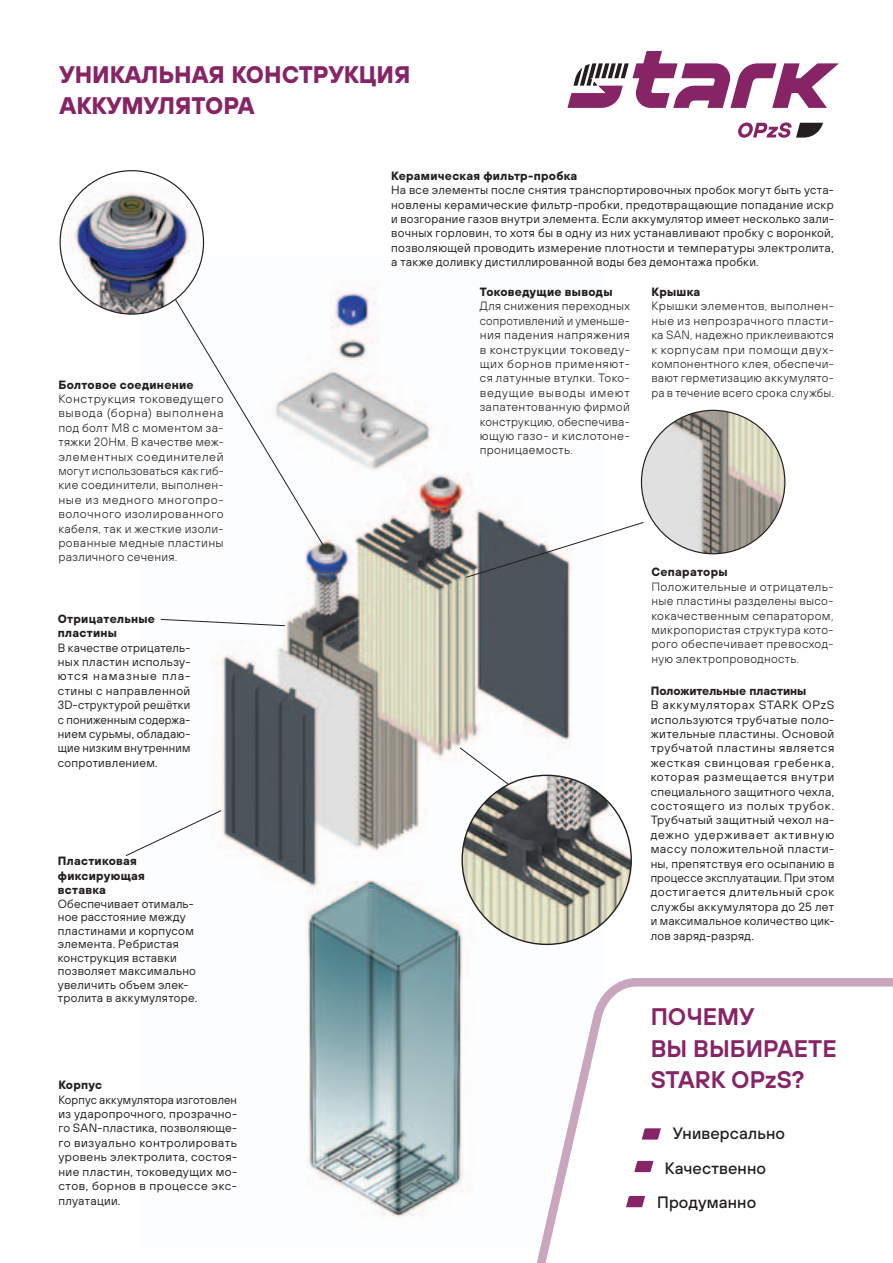
<style>
.page{position:relative;width:893px;height:1263px;background:#fff}
.page>*{position:absolute;margin:0;border:0;box-sizing:border-box;transform-origin:0 0}
.t1{font:700 24px/31.5px "TT Hoves";color:#862466}
.t2{font:600 24px/31.5px "TT Hoves";color:#862466}
.t3{font:500 16.5px "TT Hoves";letter-spacing:.01em;color:#231f20}
.t4{font:12px/14.4px "TT Hoves";letter-spacing:.025em;color:#231f20;text-align:justify}
.t5{font:300 12px/14.4px "TT Hoves";letter-spacing:.02em;color:#231f20;text-align:justify}
.t6{font:700 12px/14.4px "TT Hoves";letter-spacing:.02em;color:#231f20}
.t7{font:700 12px "TT Hoves";color:#231f20}
.t8{font:12px "TT Hoves";letter-spacing:.055em;color:#231f20}
</style>
<div class="page">
<img style="left:161px;top:290px;width:444px;height:928px">
<svg style="left:511px;top:974px;width:382px;height:289px"></svg>
<img style="left:60px;top:182px;width:144px;height:132px">
<svg style="left:175px;top:299px;width:149px;height:247px"></svg>
<svg style="left:642px;top:1128px;width:19px;height:11px"></svg>
<svg style="left:634px;top:1161px;width:19px;height:11px"></svg>
<svg style="left:626px;top:1196px;width:19px;height:11px"></svg>
<svg style="left:160px;top:619px;width:125px;height:7px"></svg>
<svg style="left:459px;top:747px;width:73px;height:55px"></svg>
<svg style="left:466px;top:522px;width:178px;height:56px"></svg>
<svg style="left:567px;top:51px;width:272px;height:57px"></svg>
<svg style="left:738px;top:122px;width:85px;height:16px"></svg>
<svg style="left:125px;top:810px;width:96px;height:46px"></svg>
<img style="left:641px;top:410px;width:144px;height:144px;border-radius:72px">
<img style="left:462px;top:775px;width:169px;height:169px;border-radius:85px">
<h1 class="t1" style="left:60px;top:58px;width:352px">УНИКАЛЬНАЯ КОНСТРУКЦИЯ<br>АККУМУЛЯТОРА</h1>
<p class="t6" style="left:58px;top:377px;width:137px">Болтовое соединение</p>
<p class="t5" style="left:58px;top:391px;width:167px">Конструкция токоведущего вывода (борна) выполнена под болт М8 с моментом за&shy;тяжки 20Нм. В качестве меж&shy;элементных соединителей могут использоваться как гиб&shy;кие соединители, выполнен&shy;ные из медного многопро&shy;волочного изолированного кабеля, так и жесткие изоли&shy;рованные медные пластины различного сечения.</p>
<p class="t6" style="left:58px;top:611px;width:99px">Отрицательные пластины</p>
<p class="t4" style="left:58px;top:640px;width:134px">В КАЧЕСТВЕ ОТРИЦАТЕЛЬ-НЫХ ПЛАСТИН ИСПОЛЬЗУ-ЮТСЯ НАМАЗНЫЕ ПЛА-СТИНЫ С НАПРАВЛЕННОЙ 3D-СТРУКТУРОЙ РЕШЁТКИ С ПОНИЖЕННЫМ СОДЕРЖА-НИЕМ СУРЬМЫ, ОБЛАДАЮ-ЩИЕ НИЗКИМ ВНУТРЕННИМ СОПРОТИВЛЕНИЕМ.</p>
<p class="t6" style="left:58px;top:853px;width:89px">Пластиковая фиксирующая вставка</p>
<p class="t4" style="left:58px;top:896px;width:141px;line-height:13.5px;text-align:left">ОБЕСПЕЧИВАЕТ ОТИМАЛЬ-<br>НОЕ РАССТОЯНИЕ МЕЖДУ<br>ПЛАСТИНАМИ И КОРПУСОМ<br>ЭЛЕМЕНТА. РЕБРИСТАЯ<br>КОНСТРУКЦИЯ ВСТАВКИ<br>ПОЗВОЛЯЕТ МАКСИМАЛЬНО<br>УВЕЛИЧИТЬ ОБЪЕМ ЭЛЕК-<br>ТРОЛИТА В АККУМУЛЯТОРЕ.</p>
<p class="t6" style="left:58px;top:1077px;width:45px">Корпус</p>
<p class="t4" style="left:58px;top:1092px;width:180px">КОРПУС АККУМУЛЯТОРА ИЗГОТОВЛЕН ИЗ УДАРОПРОЧНОГО, ПРОЗРАЧНО-ГО SAN-ПЛАСТИКА, ПОЗВОЛЯЮЩЕ-ГО ВИЗУАЛЬНО КОНТРОЛИРОВАТЬ УРОВЕНЬ ЭЛЕКТРОЛИТА, СОСТОЯ-НИЕ ПЛАСТИН, ТОКОВЕДУЩИХ МО-СТОВ, БОРНОВ В ПРОЦЕССЕ ЭКС-ПЛУАТАЦИИ.</p>
<p class="t6" style="left:391px;top:168px;width:188px">Керамическая фильтр-пробка</p>
<p class="t4" style="left:391px;top:183px;width:444px">НА ВСЕ ЭЛЕМЕНТЫ ПОСЛЕ СНЯТИЯ ТРАНСПОРТИРОВОЧНЫХ ПРОБОК МОГУТ БЫТЬ УСТА-НОВЛЕНЫ КЕРАМИЧЕСКИЕ ФИЛЬТР-ПРОБКИ, ПРЕДОТВРАЩАЮЩИЕ ПОПАДАНИЕ ИСКР И ВОЗГОРАНИЕ ГАЗОВ ВНУТРИ ЭЛЕМЕНТА. ЕСЛИ АККУМУЛЯТОР ИМЕЕТ НЕСКОЛЬКО ЗАЛИ-ВОЧНЫХ ГОРЛОВИН, ТО ХОТЯ БЫ В ОДНУ ИЗ НИХ УСТАНАВЛИВАЮТ ПРОБКУ С ВОРОНКОЙ, ПОЗВОЛЯЮЩЕЙ ПРОВОДИТЬ ИЗМЕРЕНИЕ ПЛОТНОСТИ И ТЕМПЕРАТУРЫ ЭЛЕКТРОЛИТА, А ТАКЖЕ ДОЛИВКУ ДИСТИЛЛИРОВАННОЙ ВОДЫ БЕЗ ДЕМОНТАЖА ПРОБКИ.</p>
<p class="t6" style="left:480px;top:284px;width:134px">Токоведущие выводы</p>
<p class="t5" style="left:480px;top:299px;width:152px">Для снижения переходных сопротивлений и уменьше&shy;ния падения напряжения в конструкции токоведу&shy;щих борнов применяют&shy;ся латунные втулки. Токо&shy;ведущие выводы имеют запатентованную фирмой конструкцию, обеспечива&shy;ющую газо- и кислотоне&shy;проницаемость.</p>
<p class="t6" style="left:651px;top:284px;width:50px">Крышка</p>
<p class="t5" style="left:651px;top:299px;width:184px">Крышки элементов, выполнен&shy;ные из непрозрачного пласти&shy;ка SAN, надежно приклеиваются к корпусам при помощи двух&shy;компонентного клея, обеспечи&shy;вают герметизацию аккумулято&shy;ра в течение всего срока службы.</p>
<p class="t6" style="left:651px;top:564px;width:78px">Сепараторы</p>
<p class="t5" style="left:651px;top:579px;width:184px">Положительные и отрицатель&shy;ные пластины разделены высо&shy;кокачественным сепаратором, микропористая структура кото&shy;рого обеспечивает превосход&shy;ную электропроводность.</p>
<p class="t7" style="left:651px;top:682px;width:157px">Положительные пластины</p>
<p class="t8" style="left:651px;top:697px;width:125px">В АККУМУЛЯТОРАХ STARK</p>
<p class="t4" style="left:651px;top:698px;width:185px;text-indent:151px">OPZS ИСПОЛЬЗУЮТСЯ ТРУБЧАТЫЕ ПОЛО-ЖИТЕЛЬНЫЕ ПЛАСТИНЫ. ОСНОВОЙ ТРУБЧАТОЙ ПЛАСТИНЫ ЯВЛЯЕТСЯ ЖЕСТКАЯ СВИНЦОВАЯ ГРЕБЕНКА, КОТОРАЯ РАЗМЕЩАЕТСЯ ВНУТРИ СПЕЦИАЛЬНОГО ЗАЩИТНОГО ЧЕХЛА, СОСТОЯЩЕГО ИЗ ПОЛЫХ ТРУБОК.<br>ТРУБЧАТЫЙ ЗАЩИТНЫЙ ЧЕХОЛ НА-ДЕЖНО УДЕРЖИВАЕТ АКТИВНУЮ МАССУ ПОЛОЖИТЕЛЬНОЙ ПЛАСТИ-НЫ, ПРЕПЯТСТВУЯ ЕГО ОСЫПАНИЮ В ПРОЦЕССЕ ЭКСПЛУАТАЦИИ. ПРИ ЭТОМ ДОСТИГАЕТСЯ ДЛИТЕЛЬНЫЙ СРОК СЛУЖБЫ АККУМУЛЯТОРА ДО 25 ЛЕТ И МАКСИМАЛЬНОЕ КОЛИЧЕСТВО ЦИК-ЛОВ ЗАРЯД-РАЗРЯД.</p>
<h1 class="t2" style="left:651px;top:1000px;width:188px">Почему<br>Вы выбираете<br>STARK OPzS?</h1>
<h2 class="t3" style="left:673px;top:1123px;width:114px">Универсально</h2>
<h2 class="t3" style="left:665px;top:1157px;width:103px">Качественно</h2>
<h2 class="t3" style="left:657px;top:1192px;width:100px">Продуманно</h2>
</div>
